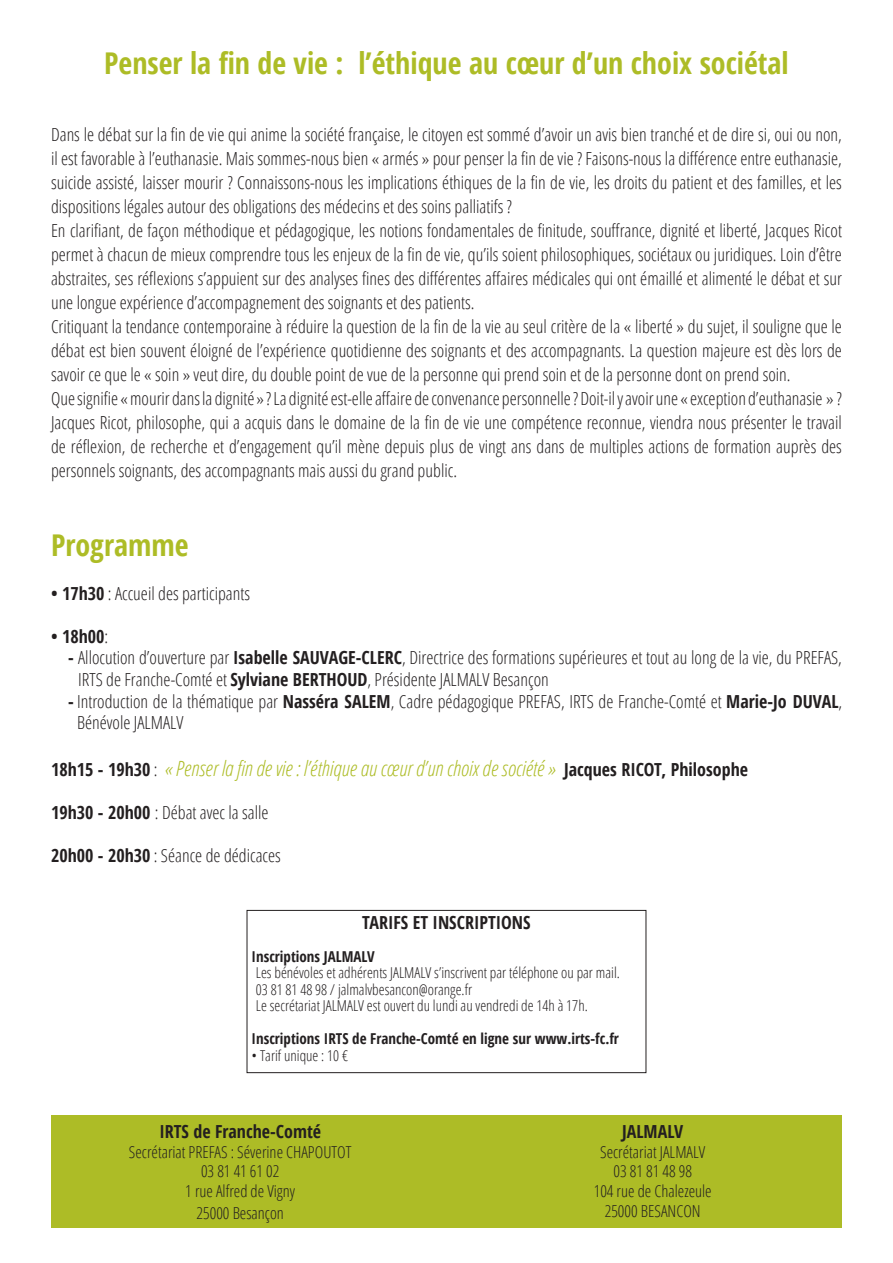
<style>
.page{position:relative;width:893px;height:1263px;background:#fff}
.page>*{position:absolute;margin:0;border:0;box-sizing:border-box;transform-origin:0 0}
.t1{font:700 condensed 30px "Open Sans";color:#adbc26}
.t2{font:italic 300 condensed 21px "Open Sans";color:#adbc26}
.t3{font:300 condensed 18px/24px "Open Sans";color:#231f20;text-align:justify}
.t4{font:700 condensed 18px "Open Sans";color:#231f20}
.t5{font:300 condensed 16.5px "Open Sans";color:#231f20}
.t6{font:300 condensed 15px "Open Sans";color:#231f20}
.t7{font:700 condensed 15px "Open Sans";color:#231f20}
.s1{font-weight:700}
.s2{font-weight:300}
.s3{font-weight:700;font-style:normal;font-size:18px;color:#231f20}
.s4{font-style:normal;font-size:18px;color:#231f20}
</style>
<div class="page">
<div style="left:247px;top:910px;width:399px;height:163px;border:1px solid #231f20"></div>
<div style="left:51px;top:1115px;width:791px;height:113px;background:#adbc26"></div>
<p class="t1" style="left:104px;top:42px;width:686px">Penser la fin de vie : l’éthique au cœur d’un choix sociétal</p>
<p class="t3" style="left:51px;top:122px;width:792px">Dans le débat sur la fin de vie qui anime la société française, le citoyen est sommé d’avoir un avis bien tranché et de dire si, oui ou non, il est favorable à l’euthanasie. Mais sommes-nous bien « armés » pour penser la fin de vie ? Faisons-nous la différence entre euthanasie, suicide assisté, laisser mourir ? Connaissons-nous les implications éthiques de la fin de vie, les droits du patient et des familles, et les dispositions légales autour des obligations des médecins et des soins palliatifs ?</p>
<p class="t3" style="left:51px;top:218px;width:792px">En clarifiant, de façon méthodique et pédagogique, les notions fondamentales de finitude, souffrance, dignité et liberté, Jacques Ricot permet à chacun de mieux comprendre tous les enjeux de la fin de vie, qu’ils soient philosophiques, sociétaux ou juridiques. Loin d’être abstraites, ses réflexions s’appuient sur des analyses fines des différentes affaires médicales qui ont émaillé et alimenté le débat et sur une longue expérience d’accompagnement des soignants et des patients.</p>
<p class="t3" style="left:51px;top:314px;width:792px">Critiquant la tendance contemporaine à réduire la question de la fin de la vie au seul critère de la « liberté » du sujet, il souligne que le débat est bien souvent éloigné de l’expérience quotidienne des soignants et des accompagnants. La question majeure est dès lors de savoir ce que le « soin » veut dire, du double point de vue de la personne qui prend soin et de la personne dont on prend soin.</p>
<p class="t3" style="left:51px;top:386px;width:792px">Que signifie « mourir dans la dignité » ? La dignité est-elle affaire de convenance personnelle ? Doit-il y avoir une « exception d’euthanasie » ?</p>
<p class="t3" style="left:51px;top:410px;width:792px">Jacques Ricot, philosophe, qui a acquis dans le domaine de la fin de vie une compétence reconnue, viendra nous présenter le travail de réflexion, de recherche et d’engagement qu’il mène depuis plus de vingt ans dans de multiples actions de formation auprès des personnels soignants, des accompagnants mais aussi du grand public.</p>
<p class="t1" style="left:51px;top:525px;width:139px">Programme</p>
<p class="t3" style="left:51px;top:580px;width:201px"><span class="s1">• 17h30</span> : Accueil des participants</p>
<p class="t4" style="left:51px;top:624px;width:59px">• 18h00<span class="s2">:</span></p>
<p class="t3" style="left:78px;top:646px;width:765px;line-height:21.6px;text-indent:-10px"><span class="s1">-</span> Allocution d’ouverture par <span class="s1">Isabelle SAUVAGE-CLERC</span>, Directrice des formations supérieures et tout au long de la vie, du PREFAS,<br>IRTS de Franche-Comté et <span class="s1">Sylviane BERTHOUD</span>, Présidente JALMALV Besançon</p>
<p class="t3" style="left:77px;top:690px;width:767px;line-height:21.6px;text-indent:-9px"><span class="s1">-</span> Introduction de la thématique par <span class="s1">Nasséra SALEM</span>, Cadre pédagogique PREFAS, IRTS de Franche-Comté et <span class="s1">Marie-Jo DUVAL</span>,<br>Bénévole JALMALV</p>
<p class="t2" style="left:51px;top:754px;width:699px"><span class="s3">18h15 - 19h30</span> <span class="s4">:</span> « Penser la fin de vie : l’éthique au cœur d’un choix de société » <span class="s3">Jacques RICOT, Philosophe</span></p>
<p class="t3" style="left:51px;top:800px;width:219px"><span class="s1">19h30 - 20h00</span> : Débat avec la salle</p>
<p class="t3" style="left:51px;top:843px;width:231px"><span class="s1">20h00 - 20h30</span> : Séance de dédicaces</p>
<p class="t4" style="left:362px;top:910px;width:170px">TARIFS ET INSCRIPTIONS</p>
<p class="t7" style="left:252px;top:946px;width:125px">Inscriptions JALMALV</p>
<p class="t6" style="left:256px;top:963px;width:365px">Les bénévoles et adhérents JALMALV s’inscrivent par téléphone ou par mail.</p>
<p class="t6" style="left:256px;top:979px;width:218px">03 81 81 48 98 / jalmalvbesancon@orange.fr</p>
<p class="t6" style="left:256px;top:996px;width:333px">Le secrétariat JALMALV est ouvert du lundi au vendredi de 14h à 17h.</p>
<p class="t7" style="left:252px;top:1028px;width:369px">Inscriptions IRTS de Franche-Comté en ligne sur www.irts-fc.fr</p>
<p class="t6" style="left:252px;top:1045px;width:98px">• Tarif unique : 10 €</p>
<p class="t4" style="left:159px;top:1119px;width:163px">IRTS de Franche-Comté</p>
<p class="t5" style="left:129px;top:1140px;width:224px">Secrétariat PREFAS : Séverine CHAPOUTOT</p>
<p class="t5" style="left:201px;top:1160px;width:80px">03 81 41 61 02</p>
<p class="t5" style="left:185px;top:1180px;width:111px">1 rue Alfred de Vigny</p>
<p class="t5" style="left:197px;top:1202px;width:89px">25000 Besançon</p>
<p class="t4" style="left:622px;top:1119px;width:63px">JALMALV</p>
<p class="t5" style="left:600px;top:1140px;width:107px">Secrétariat JALMALV</p>
<p class="t5" style="left:613px;top:1160px;width:80px">03 81 81 48 98</p>
<p class="t5" style="left:594px;top:1180px;width:119px">104 rue de Chalezeule</p>
<p class="t5" style="left:605px;top:1200px;width:97px">25000 BESANCON</p>
</div>
